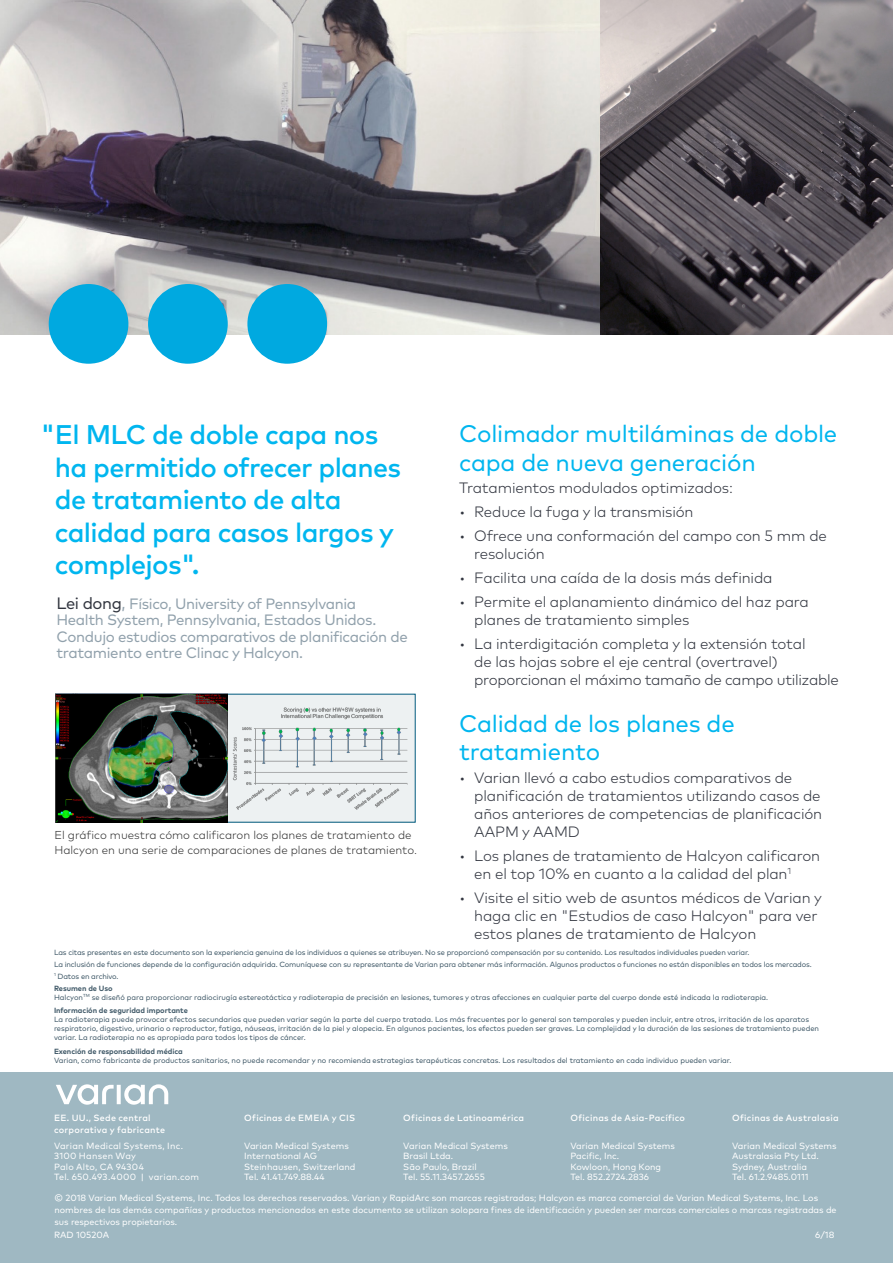
<style>
.page{position:relative;width:893px;height:1263px;background:#fff}
.page>*{position:absolute;margin:0;border:0;box-sizing:border-box;transform-origin:0 0}
.Quote1{font:500 27px/32.4px "Mark OT";letter-spacing:-.025em;color:#00b6ef}
.Sub_1{font:24px/28.5px "Mark OT";letter-spacing:-.01em;color:#00b6ef}
.bullets1{font:300 15px/18px "Mark OT";letter-spacing:-.01em;color:#323640}
.Quote1-2{font:15px/16.5px "Mark OT";letter-spacing:-.025em;color:#91a1ac}
.bullets_last{font:300 15px/18px "Mark OT";letter-spacing:-.015em;color:#323640}
.t1{font:300 11.4px/14.7px "Mark OT";color:#333}
.DISCLAIMER{font:9px/12px "Mark OT";color:#fff}
.Body_Text{font:500 9px/12px "Mark OT";letter-spacing:.025em;color:#fff}
.Body_Text-2{font:9px "Mark OT";letter-spacing:.025em;color:#fff}
.D3{font:7.5px/9px "Mark OT";letter-spacing:-.005em;color:#405968}
.D_Sub1{font:7.5px "Mark OT";letter-spacing:-.02em;color:#405968}
.D_Sub1-2{font:700 7.5px "Mark OT";letter-spacing:-.005em;color:#405968}
.s1{font-size:16.5px;color:#323640}
.s2{font-size:16.5px}
</style>
<div class="page">
<img style="left:600px;top:0;width:293px;height:334px">
<img style="left:0;top:0;width:600px;height:334px">
<div style="left:49px;top:284px;width:79px;height:80px;background:#00a9e0;border-radius:50%"></div>
<div style="left:148px;top:284px;width:80px;height:80px;background:#00a9e0;border-radius:50%"></div>
<div style="left:247px;top:284px;width:80px;height:80px;background:#00a9e0;border-radius:50%"></div>
<div style="left:0;top:1072px;width:893px;height:191px;background:#9fb8c2"></div>
<svg style="left:56px;top:1084px;width:112px;height:21px"></svg>
<img style="left:228px;top:696px;width:184px;height:124px">
<img style="left:55px;top:694px;width:173px;height:129px">
<p class="Quote1" style="left:55px;top:418px;width:348px;text-indent:-14px">"El MLC de doble capa nos ha permitido ofrecer planes de tratamiento de alta calidad para casos largos y complejos".</p>
<p class="Quote1-2" style="left:57px;top:595px;width:353px"><span class="s1">Lei dong</span><span class="s2">,</span> Físico, University of Pennsylvania<br>Health System, Pennsylvania, Estados Unidos.<br>Condujo estudios comparativos de planificación de tratamiento entre Clinac y Halcyon.</p>
<p class="t1" style="left:54px;top:828px;width:364px">El gráfico muestra cómo calificaron los planes de tratamiento de<br>Halcyon en una serie de comparaciones de planes de tratamiento.</p>
<p class="Sub_1" style="left:459px;top:419px;width:380px">Colimador multiláminas de doble capa de nueva generación</p>
<p class="bullets1" style="left:459px;top:479px;width:275px">Tratamientos modulados optimizados:</p>
<p class="bullets1" style="left:459px;top:503px;width:236px">• Reduce la fuga y la transmisión</p>
<p class="bullets1" style="left:474px;top:527px;width:354px;text-indent:-15px">• Ofrece una conformación del campo con 5 mm de resolución</p>
<p class="bullets1" style="left:459px;top:569px;width:315px">• Facilita una caída de la dosis más definida</p>
<p class="bullets1" style="left:474px;top:593px;width:336px;text-indent:-15px">• Permite el aplanamiento dinámico del haz para planes de tratamiento simples</p>
<p class="bullets_last" style="left:474px;top:635px;width:366px;text-indent:-15px">• La interdigitación completa y la extensión total<br>de las hojas sobre el eje central (overtravel) proporcionan el máximo tamaño de campo utilizable</p>
<p class="Sub_1" style="left:459px;top:708px;width:277px">Calidad de los planes de tratamiento</p>
<p class="bullets1" style="left:474px;top:768px;width:349px;text-indent:-15px">• Varian llevó a cabo estudios comparativos de planificación de tratamientos utilizando casos de años anteriores de competencias de planificación AAPM y AAMD</p>
<p class="bullets1" style="left:474px;top:846px;width:347px;text-indent:-15px">• Los planes de tratamiento de Halcyon calificaron en el top 10% en cuanto a la calidad del plan<sup>1</sup></p>
<p class="bullets1" style="left:474px;top:888px;width:349px;text-indent:-15px">• Visite el sitio web de asuntos médicos de Varian y haga clic en "Estudios de caso Halcyon" para ver estos planes de tratamiento de Halcyon</p>
<p class="D_Sub1" style="left:54px;top:947px;width:697px">Las citas presentes en este documento son la experiencia genuina de los individuos a quienes se atribuyen. No se proporcionó compensación por su contenido. Los resultados individuales pueden variar.</p>
<p class="D_Sub1" style="left:54px;top:959px;width:759px">La inclusión de funciones depende de la configuración adquirida. Comuníquese con su representante de Varian para obtener más información. Algunos productos o funciones no están disponibles en todos los mercados.</p>
<p class="D_Sub1" style="left:54px;top:971px;width:66px"><sup>1</sup> Datos en archivo.</p>
<p class="D_Sub1-2" style="left:54px;top:983px;width:60px">Resumen de Uso</p>
<p class="D3" style="left:54px;top:992px;width:716px">Halcyon<sup>TM</sup> se diseñó para proporcionar radiocirugía estereotáctica y radioterapia de precisión en lesiones, tumores y otras afecciones en cualquier parte del cuerpo donde esté indicada la radioterapia.</p>
<p class="D_Sub1-2" style="left:54px;top:1005px;width:135px">Información de seguridad importante</p>
<p class="D3" style="left:54px;top:1015px;width:766px">La radioterapia puede provocar efectos secundarios que pueden variar según la parte del cuerpo tratada. Los más frecuentes por lo general son temporales y pueden incluir, entre otros, irritación de los aparatos respiratorio, digestivo, urinario o reproductor, fatiga, náuseas, irritación de la piel y alopecia. En algunos pacientes, los efectos pueden ser graves. La complejidad y la duración de las sesiones de tratamiento pueden variar. La radioterapia no es apropiada para todos los tipos de cáncer.</p>
<p class="D_Sub1-2" style="left:54px;top:1046px;width:130px">Exención de responsabilidad médica</p>
<p class="D3" style="left:54px;top:1055px;width:679px">Varian, como fabricante de productos sanitarios, no puede recomendar y no recomienda estrategias terapéuticas concretas. Los resultados del tratamiento en cada individuo pueden variar.</p>
<p class="Body_Text" style="left:54px;top:1111px;width:113px">EE. UU., Sede central corporativa y fabricante</p>
<p class="Body_Text-2" style="left:54px;top:1140px;width:131px">Varian Medical Systems, Inc.</p>
<p class="Body_Text-2" style="left:54px;top:1150px;width:84px">3100 Hansen Way</p>
<p class="Body_Text-2" style="left:54px;top:1161px;width:91px">Palo Alto, CA 94304</p>
<p class="Body_Text-2" style="left:54px;top:1171px;width:147px">Tel. 650.493.4000 | varian.com</p>
<p class="Body_Text" style="left:244px;top:1111px;width:112px">Oficinas de EMEIA y CIS</p>
<p class="DISCLAIMER" style="left:244px;top:1139px;width:106px">Varian Medical Systems</p>
<p class="DISCLAIMER" style="left:244px;top:1150px;width:74px">International AG</p>
<p class="DISCLAIMER" style="left:244px;top:1160px;width:113px">Steinhausen, Switzerland</p>
<p class="DISCLAIMER" style="left:244px;top:1171px;width:82px">Tel. 41.41.749.88.44</p>
<p class="Body_Text" style="left:403px;top:1111px;width:122px">Oficinas de Latinoamérica</p>
<p class="DISCLAIMER" style="left:403px;top:1139px;width:106px">Varian Medical Systems</p>
<p class="DISCLAIMER" style="left:403px;top:1150px;width:52px">Brasil Ltda.</p>
<p class="DISCLAIMER" style="left:403px;top:1160px;width:75px">São Paulo, Brazil</p>
<p class="DISCLAIMER" style="left:403px;top:1171px;width:83px">Tel. 55.11.3457.2655</p>
<p class="Body_Text" style="left:570px;top:1111px;width:116px">Oficinas de Asia-Pacífico</p>
<p class="DISCLAIMER" style="left:570px;top:1139px;width:106px">Varian Medical Systems</p>
<p class="DISCLAIMER" style="left:570px;top:1150px;width:50px">Pacific, Inc.</p>
<p class="DISCLAIMER" style="left:570px;top:1160px;width:92px">Kowloon, Hong Kong</p>
<p class="DISCLAIMER" style="left:570px;top:1171px;width:80px">Tel. 852.2724.2836</p>
<p class="Body_Text" style="left:732px;top:1111px;width:108px">Oficinas de Australasia</p>
<p class="DISCLAIMER" style="left:732px;top:1139px;width:106px">Varian Medical Systems</p>
<p class="DISCLAIMER" style="left:732px;top:1150px;width:88px">Australasia Pty Ltd.</p>
<p class="DISCLAIMER" style="left:732px;top:1160px;width:77px">Sydney, Australia</p>
<p class="DISCLAIMER" style="left:732px;top:1171px;width:78px">Tel. 61.2.9485.0111</p>
<p class="DISCLAIMER" style="left:54px;top:1191px;width:784px">© 2018 Varian Medical Systems, Inc. Todos los derechos reservados. Varian y RapidArc son marcas registradas; Halcyon es marca comercial de Varian Medical Systems, Inc. Los nombres de las demás compañías y productos mencionados en este documento se utilizan solopara fines de identificación y pueden ser marcas comerciales o marcas registradas de sus respectivos propietarios.</p>
<p class="DISCLAIMER" style="left:54px;top:1229px;width:57px">RAD 10520A</p>
<p class="DISCLAIMER" style="left:815px;top:1229px;width:21px">6/18</p>
</div>
